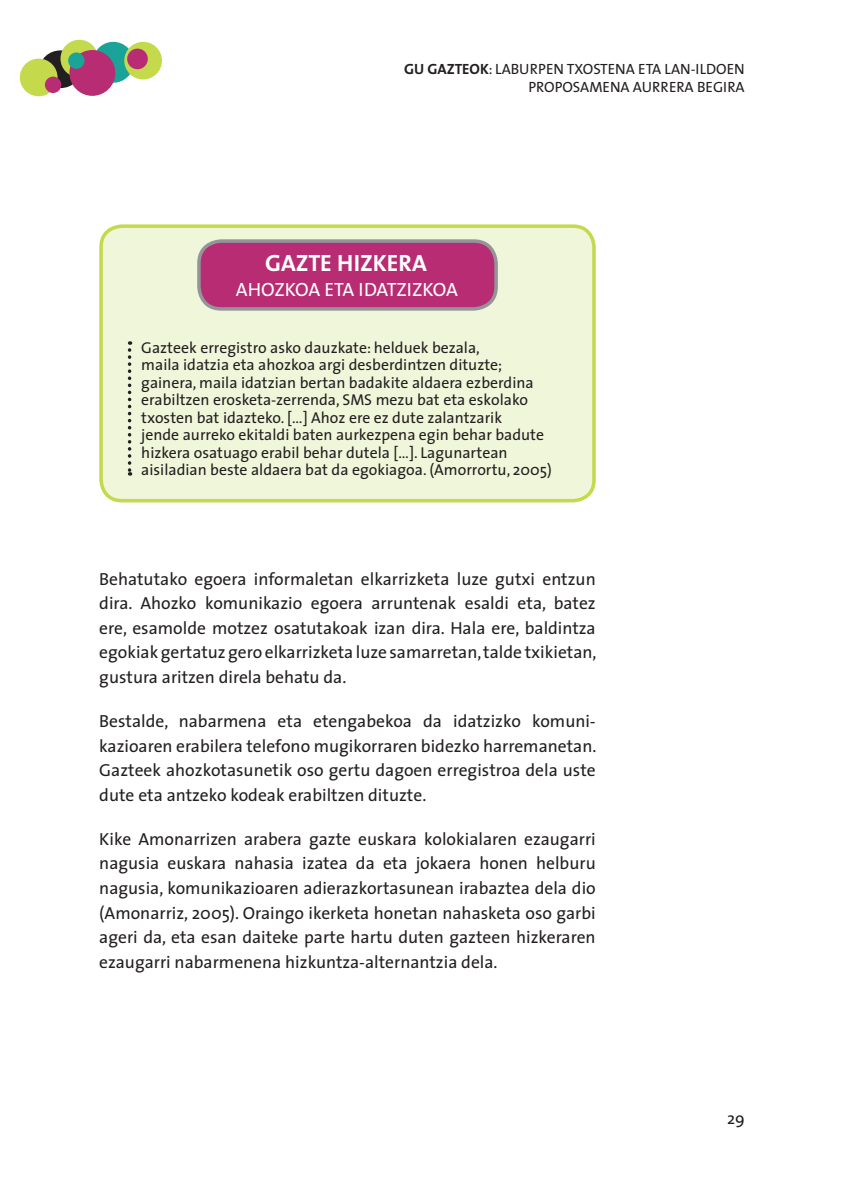
<style>
.page{position:relative;width:844px;height:1191px;background:#fff}
.page>*{position:absolute;margin:0;border:0;box-sizing:border-box;transform-origin:0 0}
.Testua{font:700 23.62px "The Sans";color:#fff}
.Testua-2{font:19.25px "The Sans";letter-spacing:-.015em;color:#fff}
.Testua-3{font:17.5px/24.5px "The Sans";color:#231f20;text-align:justify}
.t1{font:16.62px "The Sans";color:#231f20}
.Testua-4{font:15.75px/17.5px "The Sans";color:#231f20}
.t2{font:14.88px/17.8px "The Sans";color:#231f20;text-align:right}
.s1{font-weight:700}
</style>
<div class="page">
<div style="left:40px;top:50px;width:41px;height:38px;background:#231f20;border-radius:50%"></div>
<div style="left:93px;top:42px;width:41px;height:41px;background:#1aa499;border-radius:50%"></div>
<div style="left:20px;top:59px;width:37px;height:37px;background:#c4d94c;border-radius:50%"></div>
<div style="left:60px;top:40px;width:38px;height:37px;background:#c4d94c;border-radius:50%"></div>
<div style="left:124px;top:42px;width:38px;height:37px;background:#c4d94c;border-radius:50%"></div>
<div style="left:69px;top:50px;width:46px;height:46px;background:#b82c74;border-radius:50%"></div>
<div style="left:127px;top:49px;width:21px;height:20px;background:#b82c74;border-radius:50%"></div>
<div style="left:45px;top:77px;width:16px;height:16px;background:#b82c74;border-radius:50%"></div>
<div style="left:68px;top:52px;width:17px;height:17px;background:#1aa499;border-radius:50%"></div>
<div style="left:101px;top:226px;width:493px;height:275px;background:#f0f6da;border-radius:21px"></div>
<div style="left:99px;top:224px;width:496px;height:278px;border:4px solid #c4d94c;border-radius:21px"></div>
<div style="left:199px;top:241px;width:297px;height:68px;background:#b82c74;border-radius:22px"></div>
<div style="left:197px;top:239px;width:300px;height:72px;border:4px solid #939598;border-radius:22px"></div>
<svg style="left:128px;top:341px;width:3px;height:134px"></svg>
<p class="t2" style="left:404px;top:60px;width:342px"><span class="s1">GU GAZTEOK</span>: LABURPEN TXOSTENA ETA LAN-ILDOEN<br>PROPOSAMENA AURRERA BEGIRA</p>
<p class="Testua" style="left:265px;top:243px;width:163px">GAZTE HIZKERA</p>
<p class="Testua-2" style="left:236px;top:273px;width:223px">AHOZKOA ETA IDATZIZKOA</p>
<p class="Testua-4" style="left:141px;top:338px;width:412px">Gazteek erregistro asko dauzkate: helduek bezala,<br>maila idatzia eta ahozkoa argi desberdintzen dituzte; gainera, maila idatzian bertan badakite aldaera ezberdina erabiltzen erosketa-zerrenda, SMS mezu bat eta eskolako txosten bat idazteko. […] Ahoz ere ez dute zalantzarik<br>jende aurreko ekitaldi baten aurkezpena egin behar badute hizkera osatuago erabil behar dutela […]. Lagunartean aisiladian beste aldaera bat da egokiagoa. (Amorrortu, 2005)</p>
<p class="Testua-3" style="left:99px;top:566px;width:498px">Behatutako egoera informaletan elkarrizketa luze gutxi entzun dira. Ahozko komunikazio egoera arruntenak esaldi eta, batez ere, esamolde motzez osatutakoak izan dira. Hala ere, baldintza egokiak gertatuz gero elkarrizketa luze samarretan, talde txikietan, gustura aritzen direla behatu da.</p>
<p class="Testua-3" style="left:99px;top:708px;width:498px;text-align:left">Bestalde, nabarmena eta etengabekoa da idatzizko komuni&shy;kazioaren erabilera telefono mugikorraren bidezko harremanetan.<br>Gazteek ahozkotasunetik oso gertu dagoen erregistroa dela uste dute eta antzeko kodeak erabiltzen dituzte.</p>
<p class="Testua-3" style="left:99px;top:826px;width:498px">Kike Amonarrizen arabera gazte euskara kolokialaren ezaugarri nagusia euskara nahasia izatea da eta jokaera honen helburu nagusia, komunikazioaren adierazkortasunean irabaztea dela dio (Amonarriz, 2005). Oraingo ikerketa honetan nahasketa oso garbi ageri da, eta esan daiteke parte hartu duten gazteen hizkeraren ezaugarri nabarmenena hizkuntza-alternantzia dela.</p>
<p class="t1" style="left:726px;top:1104px;width:19px">29</p>
</div>
